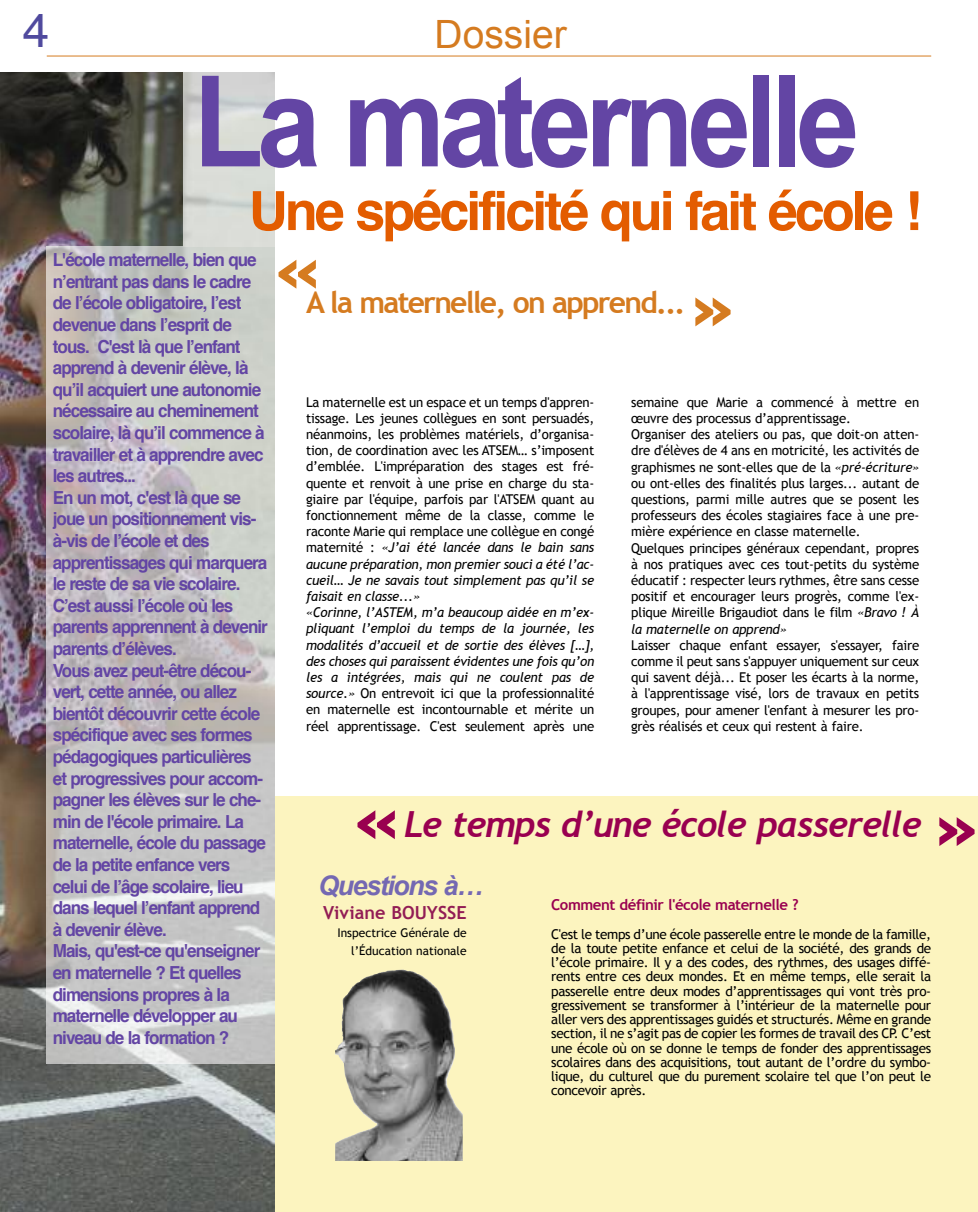
<style>
.page{position:relative;width:978px;height:1212px;background:#fff}
.page>*{position:absolute;margin:0;border:0;box-sizing:border-box;transform-origin:0 0}
.t1{font:700 127.5px "Arial";letter-spacing:-.055em;color:#6345a4;scale:.9 1}
.t2{font:italic 700 90px "Trebuchet";color:#990050}
.t3{font:italic 700 90px "Trebuchet";color:#d57b20}
.t4{font:700 54px "Helvetica";letter-spacing:-.055em;color:#e35c00}
.t5{font:48px "Helvetica";color:#504a9e}
.t6{font:39px "Arial";color:#d57b20}
.t7{font:italic 700 36px "Trebuchet";letter-spacing:-.03em;color:#990050}
.t8{font:700 30px "Trebuchet MS";letter-spacing:-.06em;color:#d57b20}
.t9{font:italic 700 27px "Arial";letter-spacing:-.055em;color:#7468b2}
.t10{font:700 18px/21.6px "Helvetica";letter-spacing:-.055em;color:#6345a4;scale:.95 1}
.t11{font:700 18px "Trebuchet MS";color:#921d55}
.t12{font:700 15px "Trebuchet MS";letter-spacing:-.03em;color:#990050}
.t13{font:13.5px/16.2px "Trebuchet MS";letter-spacing:-.015em;color:#000}
.t14{font:12px/18px "Trebuchet MS";color:#000;text-align:right}
.s1{font-style:italic}
</style>
<div class="page">
<hr style="left:47px;top:56px;width:884px;height:1px;background:#d57b20">
<div style="left:249px;top:796px;width:729px;height:416px;background:#fcf4bf"></div>
<img style="left:0;top:72px;width:274px;height:1140px">
<img style="left:47px;top:247px;width:227px;height:816px">
<img style="left:335px;top:973px;width:128px;height:188px">
<img style="left:183px;top:72px;width:91px;height:175px">
<h3 class="t5" style="left:22px;top:10px;width:28px">4</h3>
<h3 class="t6" style="left:435px;top:13px;width:134px">Dossier</h3>
<h1 class="t1" style="left:193px;top:51px;width:742px">La maternelle</h1>
<h3 class="t4" style="left:249px;top:188px;width:675px">Une spécificité qui fait école !</h3>
<p class="t10" style="left:53px;top:250px;width:228px">L'école maternelle, bien que n’entrant pas dans le cadre de l’école obligatoire, l’est devenue dans l’esprit de tous. C'est là que l’enfant apprend à devenir élève, là qu’il acquiert une autonomie nécessaire au cheminement scolaire, là qu’il commence à travailler et à apprendre avec les autres...<br>En un mot, c'est là que se joue un positionnement vis&shy;à-vis de l’école et des apprentissages qui marquera le reste de sa vie scolaire.<br>C’est aussi l’école où les parents apprennent à devenir parents d’élèves.<br>Vous avez peut-être décou&shy;vert, cette année, ou allez bientôt découvrir cette école spécifique avec ses formes pédagogiques particulières et progressives pour accom&shy;pagner les élèves sur le che&shy;min de l'école primaire. La maternelle, école du passage de la petite enfance vers celui de l’âge scolaire, lieu dans lequel l’enfant apprend à devenir élève.<br>Mais, qu'est-ce qu'enseigner en maternelle ? Et quelles dimensions propres à la maternelle développer au niveau de la formation ?</p>
<h2 class="t3" style="left:274px;top:215px;width:48px">«</h2>
<h3 class="t8" style="left:306px;top:285px;width:381px">A la maternelle, on apprend...</h3>
<h2 class="t3" style="left:687px;top:253px;width:48px">»</h2>
<p class="t13" style="left:306px;top:394px;width:290px">La maternelle est un espace et un temps d'appren&shy;tissage. Les jeunes collègues en sont persuadés, néanmoins, les problèmes matériels, d’organisa&shy;tion, de coordination avec les ATSEM… s’imposent d’emblée. L'impréparation des stages est fré&shy;quente et renvoit à une prise en charge du sta&shy;giaire par l'équipe, parfois par l'ATSEM quant au fonctionnement même de la classe, comme le raconte Marie qui remplace une collègue en congé maternité : <span class="s1">«J’ai été lancée dans le bain sans aucune préparation, mon premier souci a été l’ac&shy;cueil… Je ne savais tout simplement pas qu’il se faisait en classe...»<br>«Corinne, l’ASTEM, m’a beaucoup aidée en m’ex&shy;pliquant l’emploi du temps de la journée, les modalités d’accueil et de sortie des élèves […], des choses qui paraissent évidentes une fois qu’on les a intégrées, mais qui ne coulent pas de source.»</span> On entrevoit ici que la professionnalité en maternelle est incontournable et mérite un réel apprentissage. C'est seulement après une</p>
<p class="t13" style="left:631px;top:394px;width:290px">semaine que Marie a commencé à mettre en œuvre des processus d’apprentissage.<br>Organiser des ateliers ou pas, que doit-on atten&shy;dre d'élèves de 4 ans en motricité, les activités de graphismes ne sont-elles que de la <span class="s1">«pré-écriture» </span>ou ont-elles des finalités plus larges... autant de questions, parmi mille autres que se posent les professeurs des écoles stagiaires face à une pre&shy;mière expérience en classe maternelle.<br>Quelques principes généraux cependant, propres à nos pratiques avec ces tout-petits du système éducatif : respecter leurs rythmes, être sans cesse positif et encourager leurs progrès, comme l'ex&shy;plique Mireille Brigaudiot dans le film <span class="s1">«Bravo ! À la maternelle on apprend»</span></p>
<p class="t13" style="left:631px;top:637px;width:290px;text-align:justify">Laisser chaque enfant essayer, s'essayer, faire comme il peut sans s'appuyer uniquement sur ceux qui savent déjà... Et poser les écarts à la norme, à l'apprentissage visé, lors de travaux en petits groupes, pour amener l'enfant à mesurer les pro&shy;grès réalisés et ceux qui restent à faire.</p>
<h2 class="t2" style="left:353px;top:765px;width:48px">«</h2>
<h3 class="t7" style="left:404px;top:803px;width:519px">Le temps d’une école passerelle</h3>
<h2 class="t2" style="left:931px;top:772px;width:48px">»</h2>
<h3 class="t9" style="left:318px;top:870px;width:167px">Questions à…</h3>
<h3 class="t11" style="left:323px;top:902px;width:145px">Viviane BOUYSSE</h3>
<p class="t14" style="left:337px;top:924px;width:131px">Inspectrice Générale de l’Éducation nationale</p>
<p class="t12" style="left:551px;top:896px;width:249px">Comment définir l'école maternelle ?</p>
<p class="t13" style="left:551px;top:927px;width:381px;line-height:14.2px;text-align:justify">C'est le temps d’une école passerelle entre le monde de la famille, de la toute petite enfance et celui de la société, des grands de l’école primaire. Il y a des codes, des rythmes, des usages diffé&shy;rents entre ces deux mondes. Et en même temps, elle serait la passerelle entre deux modes d’apprentissages qui vont très pro&shy;gressivement se transformer à l’intérieur de la maternelle pour aller vers des apprentissages guidés et structurés. Même en grande section, il ne s’agit pas de copier les formes de travail des CP. C’est une école où on se donne le temps de fonder des apprentissages scolaires dans des acquisitions, tout autant de l’ordre du symbo&shy;lique, du culturel que du purement scolaire tel que l’on peut le concevoir après.</p>
</div>
